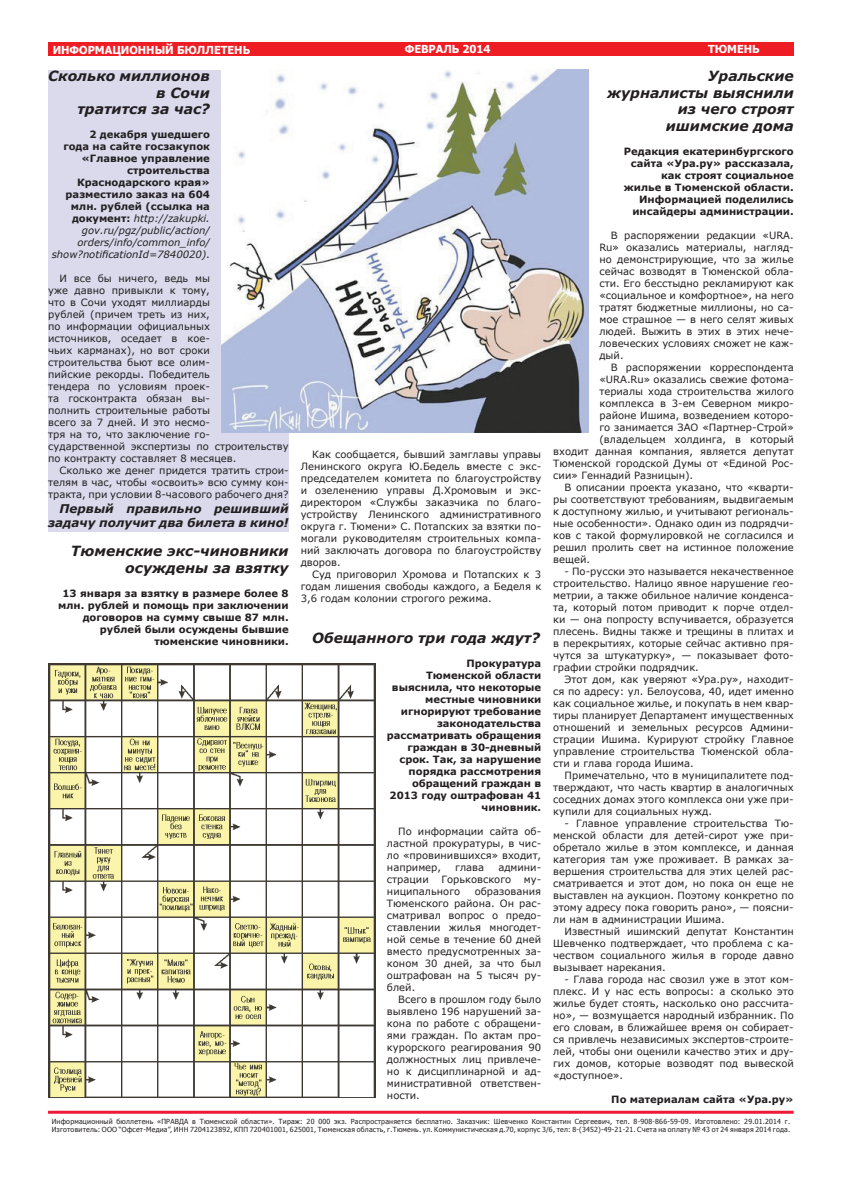
<style>
.page{position:relative;width:842px;height:1191px;background:#fff}
.page>*{position:absolute;margin:0;border:0;box-sizing:border-box;transform-origin:0 0}
.podzagolovok{font:italic 700 14px/16.8px "Verdana";color:#231f20;text-align:right}
.t1{font:italic 700 12px/14.4px "Verdana";color:#231f20;text-align:right}
.t2{font:700 11px "Tahoma";color:#fff}
.t3{font:10px/12px "Verdana";color:#231f20;text-align:justify}
.t4{font:700 10px/12px "Verdana";color:#231f20;text-align:right}
.t5{font:7px/8.4px "Tahoma";letter-spacing:.03em;color:#231f20}
.s1{font-weight:400;font-style:italic}
.s2{font-weight:400}
</style>
<div class="page">
<div style="left:48px;top:70px;width:241px;height:462px;background:#dadaec"></div>
<hr style="left:48px;top:1110px;width:746px;height:3px;background:#ed1a3a">
<div style="left:48px;top:43px;width:746px;height:13px;background:#ee1d23"></div>
<img style="left:48px;top:663px;width:328px;height:434px">
<img style="left:221px;top:70px;width:367px;height:362px">
<p class="t2" style="left:53px;top:42px;width:199px">ИНФОРМАЦИОННЫЙ БЮЛЛЕТЕНЬ</p>
<p class="t2" style="left:405px;top:41px;width:87px">ФЕВРАЛЬ 2014</p>
<p class="t2" style="left:708px;top:41px;width:53px">ТЮМЕНЬ</p>
<p class="podzagolovok" style="left:48px;top:67px;width:163px">Сколько миллионов</p>
<p class="podzagolovok" style="left:156px;top:84px;width:55px">в Сочи</p>
<p class="podzagolovok" style="left:77px;top:100px;width:134px">тратится за час?</p>
<p class="t4" style="left:52px;top:128px;width:160px">2 декабря ушедшего<br>года на сайте госзакупок «Главное управление строительства<br>Краснодарского края» разместило заказ на 604 млн. рублей (ссылка на документ: <span class="s1">http://zakupki. gov.ru/pgz/public/action/ orders/info/common_info/ show?notificationId=7840020)</span><span class="s2">.</span></p>
<p class="t3" style="left:48px;top:273px;width:242px;text-align:left;text-indent:11px">И все бы ничего, ведь мы<br>уже давно привыкли к тому,<br>что в Сочи уходят миллиарды<br>рублей (причем треть из них,<br>по информации официальных<br>источников, оседает в кое-<br>чьих карманах), но вот сроки<br>строительства бьют все олим-<br>пийские рекорды. Победитель<br>тендера по условиям проек-<br>та госконтракта обязан вы-<br>полнить строительные работы<br>всего за 7 дней. И это несмо-<br>тря на то, что заключение го&shy;сударственной экспертизы по строительству по контракту составляет 8 месяцев.</p>
<p class="t3" style="left:48px;top:465px;width:242px;text-indent:11px">Сколько же денег придется тратить строи&shy;телям в час, чтобы «освоить» всю сумму кон&shy;тракта, при условии 8-часового рабочего дня?</p>
<p class="t1" style="left:48px;top:501px;width:242px">Первый правильно решивший задачу получит два билета в кино!</p>
<p class="podzagolovok" style="left:71px;top:542px;width:219px">Тюменские экс-чиновники осуждены за взятку</p>
<p class="t4" style="left:58px;top:587px;width:232px">13 января за взятку в размере более 8 млн. рублей и помощь при заключении договоров на сумму свыше 87 млн. рублей были осуждены бывшие тюменские чиновники.</p>
<p class="podzagolovok" style="left:607px;top:67px;width:188px">Уральские журналисты выяснили из чего строят ишимские дома</p>
<p class="t4" style="left:624px;top:145px;width:171px">Редакция екатеринбургского сайта «Ура.ру» рассказала, как строят социальное жилье в Тюменской области.<br>Информацией поделились инсайдеры администрации.</p>
<p class="t3" style="left:599px;top:229px;width:196px;text-indent:11px">В распоряжении редакции «URA.<br>Ru» оказались материалы, нагляд&shy;но демонстрирующие, что за жилье сейчас возводят в Тюменской обла&shy;сти. Его бесстыдно рекламируют как «социальное и комфортное», на него тратят бюджетные миллионы, но са&shy;мое страшное — в него селят живых людей. Выжить в этих в этих нече&shy;ловеческих условиях сможет не каж&shy;дый.</p>
<p class="t3" style="left:611px;top:361px;width:184px">В распоряжении корреспондента</p>
<p class="t3" style="left:599px;top:373px;width:196px">«URA.Ru» оказались свежие фотома-</p>
<p class="t3" style="left:599px;top:385px;width:196px">териалы хода строительства жилого</p>
<p class="t3" style="left:599px;top:397px;width:196px">комплекса в 3-ем Северном микро-</p>
<p class="t3" style="left:599px;top:409px;width:196px">районе Ишима, возведением которо-</p>
<p class="t3" style="left:599px;top:421px;width:196px">го занимается ЗАО «Партнер-Строй»</p>
<p class="t3" style="left:599px;top:433px;width:196px">(владельцем холдинга, в который</p>
<p class="t3" style="left:553px;top:445px;width:242px">входит данная компания, является депутат</p>
<p class="t3" style="left:553px;top:457px;width:242px">Тюменской городской Думы от «Единой Рос-</p>
<p class="t3" style="left:553px;top:469px;width:142px">сии» Геннадий Разницын).</p>
<p class="t3" style="left:553px;top:481px;width:242px;text-indent:11px">В описании проекта указано, что «кварти&shy;ры соответствуют требованиям, выдвигаемым к доступному жилью, и учитывают региональ&shy;ные особенности». Однако один из подрядчи&shy;ков с такой формулировкой не согласился и решил пролить свет на истинное положение вещей.</p>
<p class="t3" style="left:553px;top:565px;width:242px;text-indent:11px">- По-русски это называется некачественное строительство. Налицо явное нарушение гео&shy;метрии, а также обильное наличие конденса&shy;та, который потом приводит к порче отдел&shy;ки — она попросту вспучивается, образуется плесень. Видны также и трещины в плитах и в перекрытиях, которые сейчас активно пря&shy;чутся за штукатурку», — показывает фото&shy;графии стройки подрядчик.</p>
<p class="t3" style="left:553px;top:673px;width:242px;text-indent:11px">Этот дом, как уверяют «Ура.ру», находит&shy;ся по адресу: ул. Белоусова, 40, идет именно как социальное жилье, и покупать в нем квар&shy;тиры планирует Департамент имущественных отношений и земельных ресурсов Админи&shy;страции Ишима. Курируют стройку Главное управление строительства Тюменской обла&shy;сти и глава города Ишима.</p>
<p class="t3" style="left:553px;top:769px;width:242px;text-indent:11px">Примечательно, что в муниципалитете под&shy;тверждают, что часть квартир в аналогичных соседних домах этого комплекса они уже при&shy;купили для социальных нужд.</p>
<p class="t3" style="left:553px;top:817px;width:242px;text-indent:11px">- Главное управление строительства Тю&shy;менской области для детей-сирот уже при&shy;обретало жилье в этом комплексе, и данная категория там уже проживает. В рамках за&shy;вершения строительства для этих целей рас&shy;сматривается и этот дом, но пока он еще не выставлен на аукцион. Поэтому конкретно по этому адресу пока говорить рано», — поясни&shy;ли нам в администрации Ишима.</p>
<p class="t3" style="left:553px;top:925px;width:242px;text-indent:11px">Известный ишимский депутат Константин Шевченко подтверждает, что проблема с ка&shy;чеством социального жилья в городе давно вызывает нарекания.</p>
<p class="t3" style="left:553px;top:973px;width:242px;text-indent:11px">- Глава города нас свозил уже в этот ком&shy;плекс. И у нас есть вопросы: а сколько это жилье будет стоять, насколько оно рассчита&shy;но», — возмущается народный избранник. По его словам, в ближайшее время он собирает&shy;ся привлечь независимых экспертов-строите&shy;лей, чтобы они оценили качество этих и дру&shy;гих домов, которые возводят под вывеской «доступное».</p>
<p class="t4" style="left:611px;top:1093px;width:184px">По материалам сайта «Ура.ру»</p>
<p class="t5" style="left:52px;top:1117px;width:740px">Информационный бюллетень «ПРАВДА в Тюменской области». Тираж: 20 000 экз. Распространяется бесплатно. Заказчик: Шевченко Константин Сергеевич, тел. 8-908-866-59-09. Изготовлено: 29.01.2014 г.<br>Изготовитель: ООО “Офсет-Медиа”, ИНН 7204123892, КПП 720401001, 625001, Тюменская область, г.Тюмень. ул. Коммунистическая д.70, корпус 3/6, тел: 8-(3452)-49-21-21. Счета на оплату № 43 от 24 января 2014 года.</p>
<p class="t3" style="left:301px;top:448px;width:242px;text-indent:11px">Как сообщается, бывший замглавы управы Ленинского округа Ю.Бедель вместе с экс&shy;председателем комитета по благоустройству и озеленению управы Д.Хромовым и экс&shy;директором «Службы заказчика по благо&shy;устройству Ленинского административного округа г. Тюмени» С. Потапских за взятки по&shy;могали руководителям строительных компа&shy;ний заключать договора по благоустройству дворов.</p>
<p class="t3" style="left:301px;top:568px;width:242px;text-indent:11px">Суд приговорил Хромова и Потапских к 3 годам лишения свободы каждого, а Беделя к 3,6 годам колонии строгого режима.</p>
<p class="podzagolovok" style="left:312px;top:629px;width:230px">Обещанного три года ждут?</p>
<p class="t4" style="left:387px;top:656px;width:156px">Прокуратура<br>Тюменской области выяснила, что некоторые местные чиновники игнорируют требование законодательства рассматривать обращения граждан в 30-дневный срок. Так, за нарушение порядка рассмотрения обращений граждан в<br>2013 году оштрафован 41 чиновник.</p>
<p class="t3" style="left:387px;top:825px;width:156px;text-indent:11px">По информации сайта об&shy;ластной прокуратуры, в чис&shy;ло «провинившихся» входит, например,</p>
<p class="t3" style="left:455px;top:861px;width:30px">глава</p>
<p class="t3" style="left:498px;top:861px;width:44px">админи-</p>
<p class="t3" style="left:387px;top:873px;width:43px">страции</p>
<p class="t3" style="left:441px;top:873px;width:71px">Горьковского</p>
<p class="t3" style="left:524px;top:873px;width:19px">му-</p>
<p class="t3" style="left:387px;top:885px;width:75px">ниципального</p>
<p class="t3" style="left:387px;top:885px;width:156px;text-indent:88px">образования Тюменского района. Он рас&shy;сматривал вопрос о предо&shy;ставлении жилья многодет&shy;ной семье в течение 60 дней вместо предусмотренных за&shy;коном 30 дней, за что был оштрафован на 5 тысяч ру&shy;блей.</p>
<p class="t3" style="left:387px;top:993px;width:156px;text-indent:11px">Всего в прошлом году было выявлено 196 нарушений за&shy;кона по работе с обращени&shy;ями граждан. По актам про&shy;курорского реагирования 90 должностных лиц привлече&shy;но к дисциплинарной и ад&shy;министративной ответствен&shy;ности.</p>
</div>
